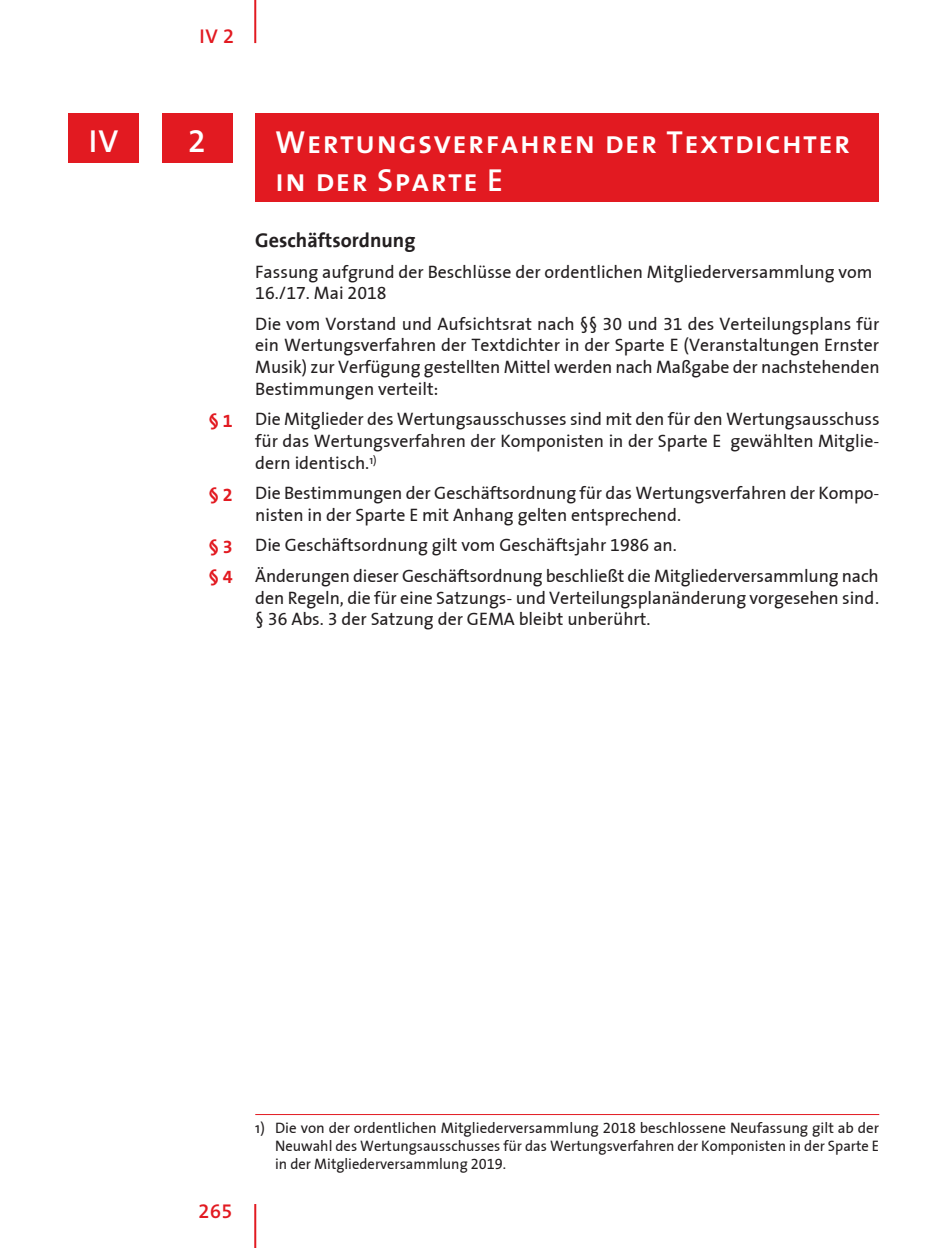
<style>
.page{position:relative;width:936px;height:1248px;background:#fff}
.page>*{position:absolute;margin:0;border:0;box-sizing:border-box;transform-origin:0 0}
.U20{font:32px/38.4px "The Sans Semi Bold Caps";letter-spacing:.035em;color:#fff}
.U20_zentrieret{font:32px "The Sans Semi Bold Caps";color:#fff}
.U20_zentrieret-2{font:32px "The Sans Semi Bold Expert";color:#fff}
.Hervorhebung_text{font:700 20px "The Sans";color:#231f20}
.t1{font:20px "The Sans Semi Bold Expert";color:#e21a21}
.Kolum_Zahl{font:20px "The Sans Semi Bold Caps";color:#e21a21}
.Marginalie{font:18px "The Sans Bold Caps";color:#e21a21}
.U10{font:17.8px/21.8px "The Sans Plain";color:#231f20;text-align:justify}
.U12_oh_Linie{font:15px/18px "The Sans Plain";color:#231f20;text-align:justify}
.s1{font-family:"The Sans Semi Bold Expert"}
.s2{font-family:"The Sans Bold Expert"}
.s3{font-family:"The Sans Expert"}
</style>
<div class="page">
<hr style="left:254px;top:0;width:2px;height:43px;background:#e21a21">
<hr style="left:254px;top:1203px;width:2px;height:44px;background:#e21a21">
<hr style="left:255px;top:1114px;width:624px;height:1px;background:#e21a21">
<div style="left:255px;top:113px;width:624px;height:89px;background:#e21a21"></div>
<div style="left:162px;top:113px;width:70px;height:50px;background:#e21a21"></div>
<div style="left:68px;top:113px;width:71px;height:50px;background:#e21a21"></div>
<p class="Kolum_Zahl" style="left:199px;top:20px;width:36px">IV <span class="s1">2</span></p>
<p class="U20_zentrieret" style="left:89px;top:115px;width:31px">IV</p>
<p class="U20_zentrieret-2" style="left:188px;top:115px;width:19px">2</p>
<p class="Marginalie" style="left:209px;top:405px;width:25px">§ <span class="s2">1</span></p>
<p class="Marginalie" style="left:209px;top:479px;width:25px">§ <span class="s2">2</span></p>
<p class="Marginalie" style="left:209px;top:531px;width:25px">§ <span class="s2">3</span></p>
<p class="Marginalie" style="left:209px;top:562px;width:25px">§ <span class="s2">4</span></p>
<p class="U20" style="left:275px;top:121px;width:577px">Wertungsverfahren der Textdichter in der Sparte E</p>
<p class="Hervorhebung_text" style="left:255px;top:224px;width:162px">Geschäftsordnung</p>
<p class="U10" style="left:255px;top:260px;width:618px">Fassung aufgrund der Beschlüsse der ordentlichen Mitgliederversammlung vom<br><span class="s3">16</span>./<span class="s3">17</span>. Mai <span class="s3">2018</span></p>
<p class="U10" style="left:255px;top:312px;width:625px">Die vom Vorstand und Aufsichtsrat nach §§ <span class="s3">30</span> und <span class="s3">31</span> des Verteilungsplans für ein Wertungsverfahren der Textdichter in der Sparte E (Veranstaltungen Ernster Musik) zur Verfügung gestellten Mittel werden nach Maßgabe der nachstehenden Bestimmungen verteilt:</p>
<p class="U10" style="left:255px;top:408px;width:625px">Die Mitglieder des Wertungsausschusses sind mit den für den Wertungsausschuss für das Wertungsverfahren der Komponisten in der Sparte E gewählten Mitglie&shy;dern identisch.<sup>1)</sup></p>
<p class="U10" style="left:255px;top:482px;width:625px">Die Bestimmungen der Geschäftsordnung für das Wertungsverfahren der Kompo&shy;nisten in der Sparte E mit Anhang gelten entsprechend.</p>
<p class="U10" style="left:255px;top:534px;width:423px">Die Geschäftsordnung gilt vom Geschäftsjahr <span class="s3">1986</span> an.</p>
<p class="U10" style="left:255px;top:564px;width:625px">Änderungen dieser Geschäftsordnung beschließt die Mitgliederversammlung nach den Regeln, die für eine Satzungs- und Verteilungsplanänderung vorgesehen sind. § <span class="s3">36</span> Abs. <span class="s3">3</span> der Satzung der GEMA bleibt unberührt.</p>
<p class="t1" style="left:198px;top:1193px;width:35px">265</p>
<p class="U12_oh_Linie" style="left:275px;top:1117px;width:605px;text-indent:-20px">1) Die von der ordentlichen Mitgliederversammlung <span class="s3">2018</span> beschlossene Neufassung gilt ab der Neuwahl des Wertungsausschusses für das Wertungsverfahren der Komponisten in der Sparte E in der Mitgliederversammlung <span class="s3">2019</span>.</p>
</div>
